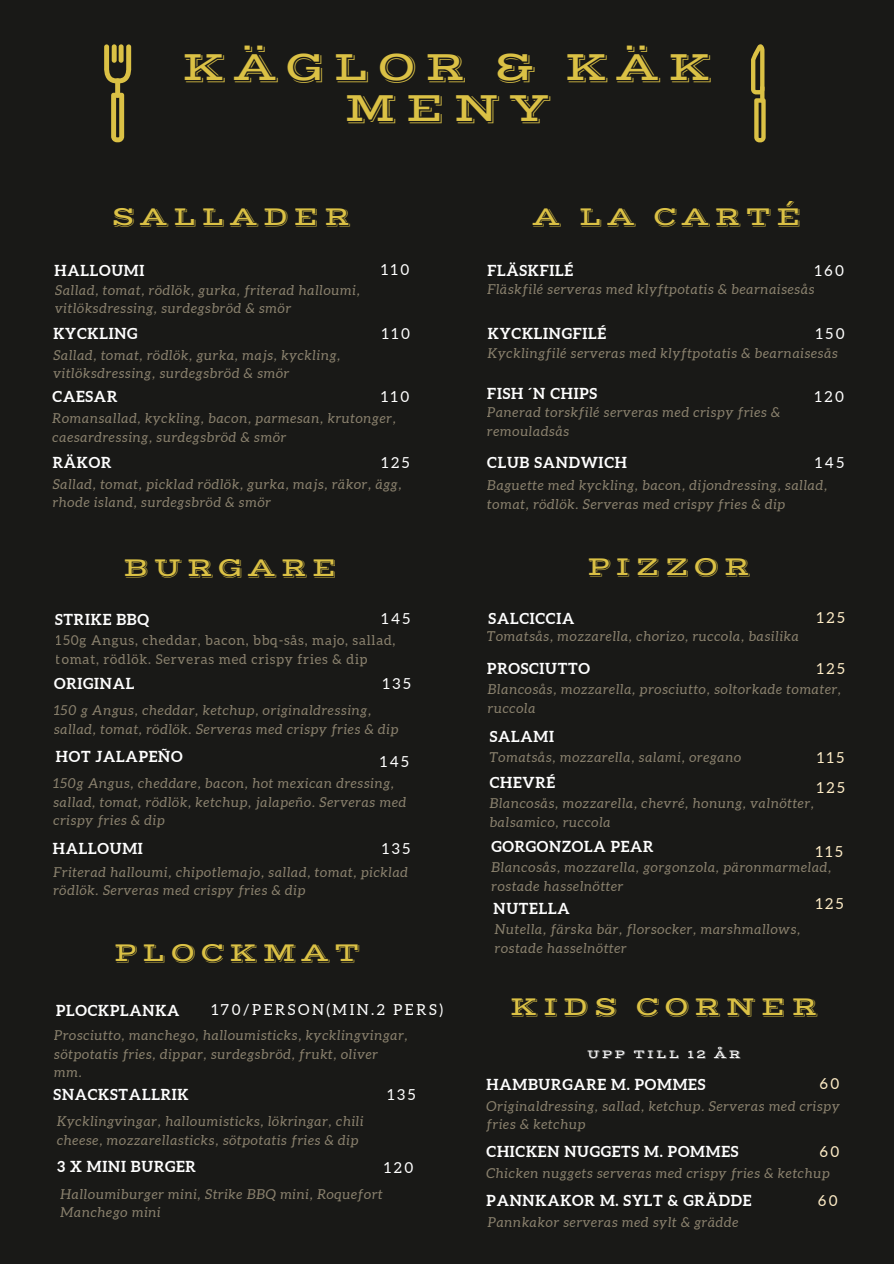
<style>
.page{position:relative;width:894px;height:1264px;background:#fff}
.page>*{position:absolute;margin:0;border:0;box-sizing:border-box;transform-origin:0 0}
.t1{font:42.45px/40.5px "Vast Shadow";letter-spacing:.18em;color:#dbc145;text-align:center}
.t2{font:27.3px "Vast Shadow";letter-spacing:.17em;color:#dbc145}
.t3{font:700 15.15px "Aleo";letter-spacing:.05em;color:#fff}
.t4{font:15.15px "Aleo";letter-spacing:.17em;color:#fff}
.t5{font:15.15px "Aleo";letter-spacing:.17em;color:#feecc6}
.t6{font:italic 13.65px/18.6px "Aleo";letter-spacing:.06em;color:#feecc6}
.t7{font:13.65px/18.6px "Aleo";letter-spacing:.06em;color:#feecc6}
.t8{font:12.3px "Vast Shadow";letter-spacing:.17em;color:#fff}
</style>
<div class="page">
<div style="left:0;top:0;width:893px;height:1263px;background:#191917"></div>
<svg style="left:104px;top:44px;width:27px;height:39px"></svg>
<div style="left:112px;top:44px;width:5px;height:19px;background:#dbc145;border-radius:2px"></div>
<hr style="left:119px;top:44px;width:4px;height:19px;background:#dbc145;border-radius:2px">
<svg style="left:111px;top:93px;width:13px;height:49px"></svg>
<div style="left:115px;top:78px;width:5px;height:20px;background:#dbc145;border-radius:2px"></div>
<svg style="left:751px;top:44px;width:14px;height:98px"></svg>
<h1 class="t1" style="left:182px;top:48px;width:532px">KÄGLOR &amp; KÄK<br>MENY</h1>
<h2 class="t2" style="left:111px;top:200px;width:240px">SALLADER</h2>
<p class="t3" style="left:54px;top:261px;width:91px">HALLOUMI</p>
<p class="t4" style="left:381px;top:261px;width:30px">110</p>
<p class="t6" style="left:55px;top:281px;width:306px">Sallad, tomat, rödlök, gurka, friterad halloumi, vitlöksdressing, surdegsbröd &amp; smör</p>
<p class="t3" style="left:53px;top:325px;width:85px">KYCKLING</p>
<p class="t4" style="left:382px;top:325px;width:30px">110</p>
<p class="t6" style="left:53px;top:345px;width:288px">Sallad, tomat, rödlök, gurka, majs, kyckling, vitlöksdressing, surdegsbröd &amp; smör</p>
<p class="t3" style="left:53px;top:387px;width:66px">CAESAR</p>
<p class="t4" style="left:381px;top:388px;width:30px">110</p>
<p class="t6" style="left:53px;top:409px;width:344px">Romansallad, kyckling, bacon, parmesan, krutonger, caesardressing, surdegsbröd &amp; smör</p>
<p class="t3" style="left:53px;top:454px;width:60px">RÄKOR</p>
<p class="t4" style="left:381px;top:454px;width:29px">125</p>
<p class="t6" style="left:53px;top:474px;width:350px">Sallad, tomat, picklad rödlök, gurka, majs, räkor, ägg, rhode island, surdegsbröd &amp; smör</p>
<h2 class="t2" style="left:123px;top:551px;width:216px">BURGARE</h2>
<p class="t3" style="left:55px;top:611px;width:96px">STRIKE BBQ</p>
<p class="t4" style="left:381px;top:610px;width:30px">145</p>
<p class="t7" style="left:56px;top:631px;width:341px">150g Angus, cheddar, bacon, bbq-sås, majo, sallad, tomat, rödlök. Serveras med crispy fries &amp; dip</p>
<p class="t3" style="left:54px;top:674px;width:82px">ORIGINAL</p>
<p class="t4" style="left:383px;top:675px;width:29px">135</p>
<p class="t6" style="left:54px;top:701px;width:345px">150 g Angus, cheddar, ketchup, originaldressing, sallad, tomat, rödlök. Serveras med crispy fries &amp; dip</p>
<p class="t3" style="left:56px;top:747px;width:128px">HOT JALAPEÑO</p>
<p class="t4" style="left:380px;top:752px;width:30px">145</p>
<p class="t6" style="left:53px;top:773px;width:354px">150g Angus, cheddare, bacon, hot mexican dressing, sallad, tomat, rödlök, ketchup, jalapeño. Serveras med crispy fries &amp; dip</p>
<p class="t3" style="left:53px;top:839px;width:91px">HALLOUMI</p>
<p class="t4" style="left:382px;top:840px;width:29px">135</p>
<p class="t6" style="left:53px;top:862px;width:356px">Friterad halloumi, chipotlemajo, sallad, tomat, picklad rödlök. Serveras med crispy fries &amp; dip</p>
<h2 class="t2" style="left:114px;top:936px;width:247px">PLOCKMAT</h2>
<p class="t3" style="left:56px;top:1001px;width:125px">PLOCKPLANKA</p>
<p class="t4" style="left:211px;top:1001px;width:233px">170/PERSON(MIN.2 PERS)</p>
<p class="t6" style="left:54px;top:1025px;width:355px">Prosciutto, manchego, halloumisticks, kycklingvingar, sötpotatis fries, dippar, surdegsbröd, frukt, oliver mm.</p>
<p class="t3" style="left:54px;top:1085px;width:136px">SNACKSTALLRIK</p>
<p class="t4" style="left:387px;top:1085px;width:29px">135</p>
<p class="t6" style="left:57px;top:1111px;width:308px">Kycklingvingar, halloumisticks, lökringar, chili cheese, mozzarellasticks, sötpotatis fries &amp; dip</p>
<p class="t3" style="left:57px;top:1158px;width:140px">3 X MINI BURGER</p>
<p class="t6" style="left:60px;top:1184px;width:323px">Halloumiburger mini, Strike BBQ mini, Roquefort<br>Manchego mini</p>
<p class="t4" style="left:384px;top:1158px;width:31px">120</p>
<h2 class="t2" style="left:532px;top:200px;width:270px">A LA CARTÉ</h2>
<p class="t3" style="left:487px;top:261px;width:87px">FLÄSKFILÉ</p>
<p class="t4" style="left:814px;top:261px;width:31px">160</p>
<p class="t6" style="left:487px;top:280px;width:328px">Fläskfilé serveras med klyftpotatis &amp; bearnaisesås</p>
<p class="t3" style="left:488px;top:325px;width:120px">KYCKLINGFILÉ</p>
<p class="t4" style="left:815px;top:325px;width:30px">150</p>
<p class="t6" style="left:488px;top:344px;width:351px">Kycklingfilé serveras med klyftpotatis &amp; bearnaisesås</p>
<p class="t3" style="left:487px;top:384px;width:111px">FISH ´N CHIPS</p>
<p class="t4" style="left:814px;top:388px;width:31px">120</p>
<p class="t6" style="left:487px;top:403px;width:294px">Panerad torskfilé serveras med crispy fries &amp; remouladsås</p>
<p class="t3" style="left:487px;top:454px;width:141px">CLUB SANDWICH</p>
<p class="t4" style="left:815px;top:454px;width:30px">145</p>
<p class="t6" style="left:487px;top:476px;width:341px">Baguette med kyckling, bacon, dijondressing, sallad, tomat, rödlök. Serveras med crispy fries &amp; dip</p>
<h2 class="t2" style="left:587px;top:550px;width:164px">PIZZOR</h2>
<p class="t3" style="left:488px;top:609px;width:87px">SALCICCIA</p>
<p class="t5" style="left:816px;top:609px;width:29px">125</p>
<p class="t6" style="left:487px;top:626px;width:313px">Tomatsås, mozzarella, chorizo, ruccola, basilika</p>
<p class="t3" style="left:487px;top:659px;width:104px">PROSCIUTTO</p>
<p class="t5" style="left:816px;top:659px;width:29px">125</p>
<p class="t6" style="left:488px;top:680px;width:354px">Blancosås, mozzarella, prosciutto, soltorkade tomater, ruccola</p>
<p class="t3" style="left:489px;top:727px;width:66px">SALAMI</p>
<p class="t6" style="left:489px;top:747px;width:253px">Tomatsås, mozzarella, salami, oregano</p>
<p class="t5" style="left:816px;top:749px;width:28px">115</p>
<p class="t3" style="left:489px;top:774px;width:67px">CHEVRÉ</p>
<p class="t5" style="left:816px;top:779px;width:29px">125</p>
<p class="t6" style="left:489px;top:794px;width:325px">Blancosås, mozzarella, chevré, honung, valnötter, balsamico, ruccola</p>
<p class="t3" style="left:491px;top:837px;width:163px">GORGONZOLA PEAR</p>
<p class="t5" style="left:815px;top:843px;width:28px">115</p>
<p class="t6" style="left:491px;top:857px;width:341px">Blancosås, mozzarella, gorgonzola, päronmarmelad, rostade hasselnötter</p>
<p class="t3" style="left:493px;top:900px;width:78px">NUTELLA</p>
<p class="t5" style="left:815px;top:894px;width:29px">125</p>
<p class="t6" style="left:494px;top:920px;width:307px">Nutella, färska bär, florsocker, marshmallows, rostade hasselnötter</p>
<h2 class="t2" style="left:509px;top:990px;width:309px">KIDS CORNER</h2>
<p class="t8" style="left:587px;top:1046px;width:155px">UPP TILL 12 ÅR</p>
<p class="t3" style="left:486px;top:1076px;width:220px">HAMBURGARE M. POMMES</p>
<p class="t5" style="left:819px;top:1075px;width:21px">60</p>
<p class="t6" style="left:486px;top:1096px;width:354px">Originaldressing, sallad, ketchup. Serveras med crispy fries &amp; ketchup</p>
<p class="t3" style="left:486px;top:1143px;width:253px">CHICKEN NUGGETS M. POMMES</p>
<p class="t5" style="left:819px;top:1143px;width:21px">60</p>
<p class="t6" style="left:486px;top:1163px;width:344px">Chicken nuggets serveras med crispy fries &amp; ketchup</p>
<p class="t3" style="left:486px;top:1192px;width:266px">PANNKAKOR M. SYLT &amp; GRÄDDE</p>
<p class="t5" style="left:817px;top:1192px;width:21px">60</p>
<p class="t6" style="left:488px;top:1212px;width:252px">Pannkakor serveras med sylt &amp; grädde</p>
</div>
